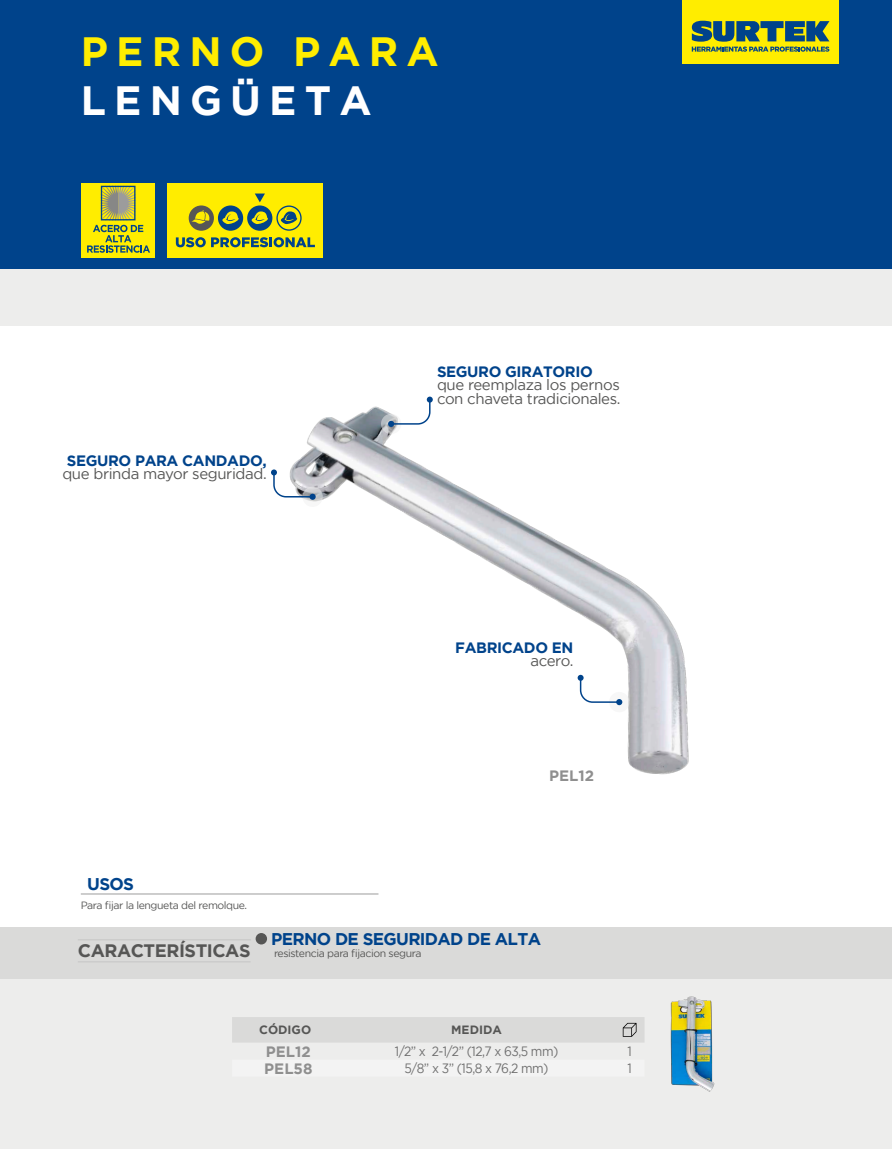
<style>
.page{position:relative;width:893px;height:1149px;background:#fff}
.page>*{position:absolute;margin:0;border:0;box-sizing:border-box;transform-origin:0 0}
.t1{font:700 40.8px "Gotham";letter-spacing:.2em;color:#ffed00}
.t2{font:700 40.8px "Gotham";letter-spacing:.2em;color:#fff}
.t3{font:700 18px "Gotham";letter-spacing:-.025em;color:#565655}
.t4{font:700 16.95px "Gotham";letter-spacing:-.04em;color:#00438b}
.t5{font:15px/13.5px "Gotham";letter-spacing:-.025em;color:#565655}
.t6{font:700 15px "Gotham";letter-spacing:-.025em;color:#00438b}
.t7{font:700 15px "Gotham";color:#8f8f8f}
.t8{font:13.5px "Gotham";letter-spacing:-.04em;color:#6e6e6e;scale:.9 1}
.t9{font:700 12px "Gotham";color:#565655}
.t10{font:10.5px "Gotham";letter-spacing:-.04em;color:#565655}
</style>
<div class="page">
<div style="left:0;top:0;width:892px;height:276px;background:#00438b"></div>
<div style="left:0;top:957px;width:892px;height:191px;background:#ededec"></div>
<div style="left:0;top:927px;width:892px;height:51px;background:#dadad9"></div>
<div style="left:0;top:270px;width:892px;height:56px;background:#ededec"></div>
<div style="left:682px;top:0;width:157px;height:64px;background:#ffed00"></div>
<svg style="left:692px;top:21px;width:137px;height:31px"></svg>
<img style="left:291px;top:406px;width:398px;height:369px">
<hr style="left:81px;top:893px;width:297px;height:1px;background:#9c9c9c">
<div style="left:232px;top:1017px;width:412px;height:25px;background:#dadad9"></div>
<hr style="left:78px;top:939px;width:173px;height:1px;background:#c5c5c5">
<hr style="left:78px;top:961px;width:173px;height:1px;background:#c5c5c5">
<div style="left:256px;top:932px;width:11px;height:12px;background:#565655;border-radius:50%"></div>
<div style="left:81px;top:183px;width:74px;height:74px;background:#ffed00"></div>
<svg style="left:87px;top:186px;width:63px;height:67px"></svg>
<div style="left:168px;top:183px;width:155px;height:74px;background:#ffed00"></div>
<svg style="left:176px;top:237px;width:139px;height:10px"></svg>
<div style="left:189px;top:205px;width:25px;height:26px;background:#565655;border-radius:50%"></div>
<div style="left:218px;top:205px;width:25px;height:26px;background:#00438b;border-radius:50%"></div>
<svg style="left:222px;top:211px;width:17px;height:13px"></svg>
<svg style="left:276px;top:205px;width:26px;height:26px"></svg>
<svg style="left:191px;top:210px;width:18px;height:14px"></svg>
<svg style="left:255px;top:193px;width:10px;height:9px"></svg>
<div style="left:247px;top:205px;width:25px;height:26px;background:#00438b;border-radius:50%"></div>
<svg style="left:252px;top:211px;width:16px;height:13px"></svg>
<svg style="left:302px;top:486px;width:21px;height:20px"></svg>
<div style="left:609px;top:691px;width:20px;height:21px;background:#f7f7f7;border-radius:50%"></div>
<div style="left:616px;top:698px;width:6px;height:7px;background:#00438b;border-radius:50%"></div>
<svg style="left:381px;top:413px;width:20px;height:21px"></svg>
<div style="left:388px;top:420px;width:6px;height:7px;background:#00438b;border-radius:50%"></div>
<svg style="left:271px;top:469px;width:45px;height:30px"></svg>
<svg style="left:578px;top:674px;width:43px;height:29px"></svg>
<svg style="left:390px;top:396px;width:43px;height:29px"></svg>
<img style="left:644px;top:996px;width:71px;height:95px">
<h1 class="t1" style="left:81px;top:28px;width:359px">PERNO PARA</h1>
<h1 class="t2" style="left:81px;top:77px;width:292px">LENGÜETA</h1>
<p class="t6" style="left:67px;top:451px;width:201px">SEGURO PARA CANDADO,</p>
<p class="t5" style="left:62px;top:467px;width:206px">que brinda mayor seguridad.</p>
<p class="t4" style="left:87px;top:874px;width:48px">USOS</p>
<p class="t10" style="left:81px;top:898px;width:168px">Para fijar la lengueta del remolque.</p>
<p class="t6" style="left:437px;top:363px;width:157px">SEGURO GIRATORIO</p>
<p class="t5" style="left:437px;top:378px;width:185px">que reemplaza los pernos con chaveta tradicionales.</p>
<p class="t6" style="left:455px;top:638px;width:120px">FABRICADO EN</p>
<p class="t5" style="left:530px;top:654px;width:44px">acero.</p>
<p class="t7" style="left:549px;top:767px;width:47px">PEL12</p>
<p class="t3" style="left:78px;top:939px;width:174px">CARACTERÍSTICAS</p>
<p class="t4" style="left:271px;top:929px;width:271px">PERNO DE SEGURIDAD DE ALTA</p>
<p class="t10" style="left:274px;top:947px;width:149px">resistencia para fijacion segura</p>
<p class="t9" style="left:259px;top:1022px;width:54px">CÓDIGO</p>
<p class="t9" style="left:451px;top:1022px;width:52px">MEDIDA</p>
<p class="t7" style="left:266px;top:1042px;width:47px">PEL12</p>
<p class="t8" style="left:395px;top:1043px;width:183px">1/2” x 2-1/2” (12,7 x 63,5 mm)</p>
<p class="t8" style="left:627px;top:1043px;width:6px">1</p>
<p class="t7" style="left:264px;top:1059px;width:50px">PEL58</p>
<p class="t8" style="left:405px;top:1060px;width:161px">5/8” x 3” (15,8 x 76,2 mm)</p>
<p class="t8" style="left:627px;top:1060px;width:6px">1</p>
</div>
